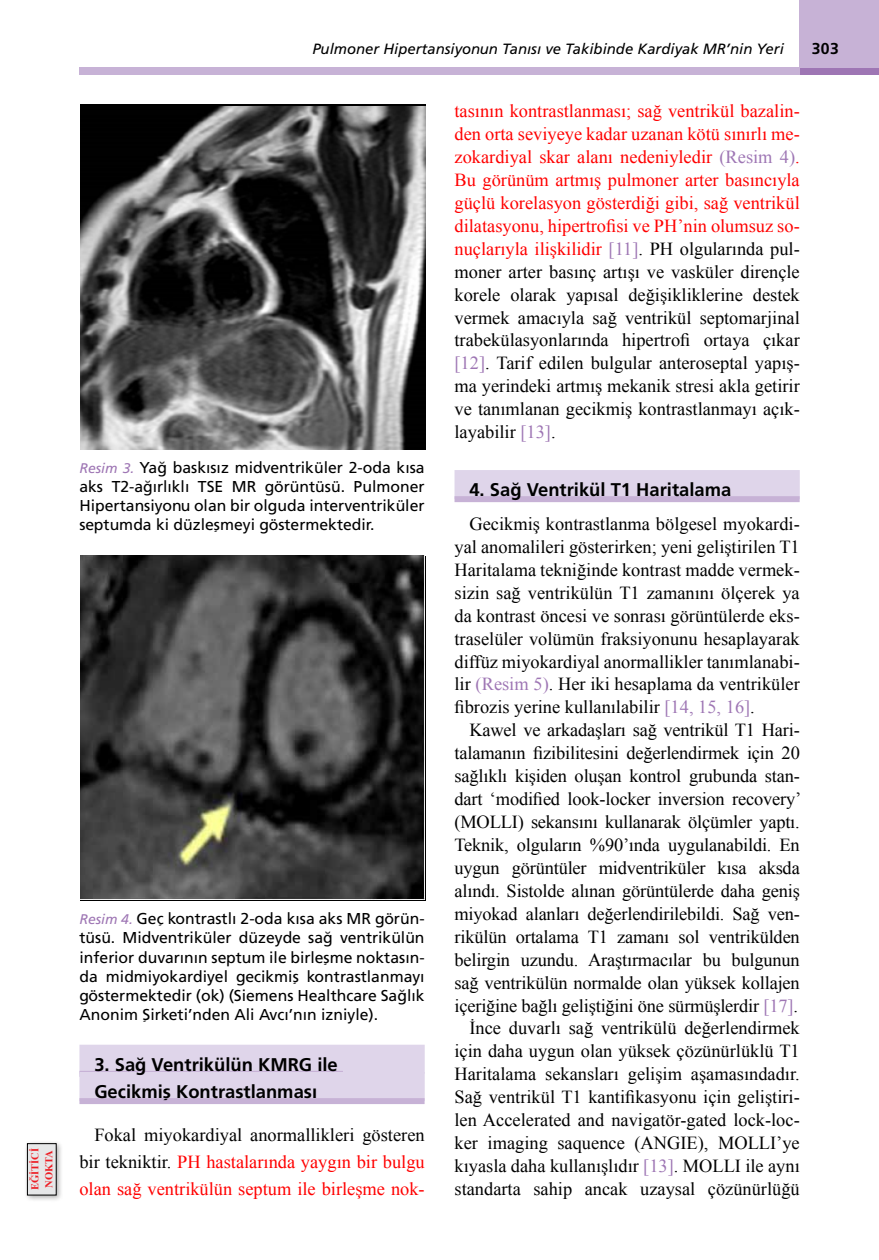
<style>
.page{position:relative;width:879px;height:1260px;background:#fff}
.page>*{position:absolute;margin:0;border:0;box-sizing:border-box;transform-origin:0 0}
.t1{font:18.38px/22.9px "Times New Roman";letter-spacing:-.01em;color:#000;text-align:justify}
.t2{font:18.38px/27.3px "Times New Roman";color:#f00;text-align:justify}
.t3{font:18.38px/27.3px "Frutiger Bold Tr";color:#000}
.t4{font:15.75px/19.2px "Frutiger Normal Tr";color:#000;text-align:justify}
.t5{font:15.75px "Frutiger Bold Tr";color:#000}
.t6{font:14.88px "Frutiger Italic Tr";color:#000}
.t7{font:700 10.5px/14px "Times New Roman";color:#ed1d24}
.s1{font-family:"Frutiger Italic Tr";font-size:14px;color:#9e76b4}
.s2{color:#000}
.s3{color:#f00}
.s4{color:#9e76b4}
</style>
<div class="page">
<div style="left:79px;top:1045px;width:345px;height:29px;background:#dfd5ea"></div>
<div style="left:79px;top:1071px;width:264px;height:6px;background:#c7b2d6"></div>
<div style="left:79px;top:1072px;width:345px;height:29px;background:#dfd5ea"></div>
<div style="left:79px;top:1098px;width:345px;height:6px;background:#c7b2d6"></div>
<div style="left:454px;top:470px;width:345px;height:29px;background:#dfd5ea"></div>
<div style="left:454px;top:496px;width:345px;height:6px;background:#c7b2d6"></div>
<div style="left:23px;top:1140px;width:41px;height:62px;background:#000;opacity:.33"></div>
<div style="left:27px;top:1144px;width:29px;height:51px;background:#e6e7e8"></div>
<div style="left:27px;top:1143px;width:29px;height:52px;border:1px solid #000"></div>
<img style="left:80px;top:107px;width:345px;height:342px">
<img style="left:80px;top:556px;width:344px;height:344px">
<div style="left:799px;top:68px;width:79px;height:7px;background:#9e76b4"></div>
<div style="left:79px;top:68px;width:720px;height:7px;background:#c7b2d6"></div>
<div style="left:799px;top:0;width:79px;height:68px;background:#c7b2d6"></div>
<p class="t7" style="left:28px;top:1190px;width:44px;rotate:-90deg">EĞİTİCİ<br>NOKTA</p>
<p class="t6" style="left:312px;top:40px;width:472px">Pulmoner Hipertansiyonun Tanısı ve Takibinde Kardiyak MR’nin Yeri</p>
<p class="t5" style="left:811px;top:39px;width:28px">303</p>
<p class="t4" style="left:79px;top:457px;width:346px"><span class="s1">Resim 3.</span> Yağ baskısız midventriküler 2-oda kısa aks T2-ağırlıklı TSE MR görüntüsü. Pulmoner Hipertansiyonu olan bir olguda interventriküler septumda ki düzleşmeyi göstermektedir.</p>
<p class="t4" style="left:79px;top:909px;width:346px"><span class="s1">Resim 4.</span> Geç kontrastlı 2-oda kısa aks MR görün&shy;tüsü. Midventriküler düzeyde sağ ventrikülün inferior duvarının septum ile birleşme noktasın&shy;da midmiyokardiyel gecikmiş kontrastlanmayı göstermektedir (ok) (Siemens Healthcare Sağlık Anonim Şirketi’nden Ali Avcı’nın izniyle).</p>
<p class="t3" style="left:94px;top:1051px;width:245px">3. Sağ Ventrikülün KMRG ile<br>Gecikmiş Kontrastlanması</p>
<p class="t2" style="left:79px;top:1121px;width:346px;text-indent:15px"><span class="s2">Fokal miyokardiyal anormallikleri gösteren bir tekniktir.</span> PH hastalarında yaygın bir bulgu olan sağ ventrikülün septum ile birleşme nok-</p>
<p class="t1" style="left:454px;top:99px;width:346px"><span class="s3">tasının kontrastlanması; sağ ventrikül bazalin&shy;den orta seviyeye kadar uzanan kötü sınırlı me&shy;zokardiyal skar alanı nedeniyledir</span> <span class="s4">(Resim 4)</span><span class="s3">.<br>Bu görünüm artmış pulmoner arter basıncıyla güçlü korelasyon gösterdiği gibi, sağ ventrikül dilatasyonu, hipertrofisi ve PH’nin olumsuz so&shy;nuçlarıyla ilişkilidir</span> <span class="s4">[11]</span>. PH olgularında pul&shy;moner arter basınç artışı ve vasküler dirençle korele olarak yapısal değişikliklerine destek vermek amacıyla sağ ventrikül septomarjinal trabekülasyonlarında hipertrofi ortaya çıkar <span class="s4">[12]</span>. Tarif edilen bulgular anteroseptal yapış&shy;ma yerindeki artmış mekanik stresi akla getirir ve tanımlanan gecikmiş kontrastlanmayı açık&shy;layabilir <span class="s4">[13]</span>.</p>
<p class="t3" style="left:469px;top:476px;width:263px">4. Sağ Ventrikül T1 Haritalama</p>
<p class="t1" style="left:454px;top:512px;width:346px;text-indent:15px">Gecikmiş kontrastlanma bölgesel myokardi&shy;yal anomalileri gösterirken; yeni geliştirilen T1<br>Haritalama tekniğinde kontrast madde vermek&shy;sizin sağ ventrikülün T1 zamanını ölçerek ya da kontrast öncesi ve sonrası görüntülerde eks&shy;traselüler volümün fraksiyonunu hesaplayarak diffüz miyokardiyal anormallikler tanımlanabi&shy;lir <span class="s4">(Resim 5)</span>. Her iki hesaplama da ventriküler fibrozis yerine kullanılabilir <span class="s4">[14, 15, 16]</span>.</p>
<p class="t1" style="left:454px;top:718px;width:348px;text-align:right">Kawel ve arkadaşları sağ ventrikül T1 Hari&shy;talamanın fizibilitesini değerlendirmek için 20 sağlıklı kişiden oluşan kontrol grubunda stan&shy;dart ‘modified look-locker inversion recovery’ (MOLLI) sekansını kullanarak ölçümler yaptı.<br>Teknik, olguların %90’ında uygulanabildi. En uygun görüntüler midventriküler kısa aksda alındı. Sistolde alınan görüntülerde daha geniş miyokad alanları değerlendirilebildi. Sağ ven&shy;rikülün ortalama T1 zamanı sol ventrikülden belirgin uzundu. Araştırmacılar bu bulgunun sağ ventrikülün normalde olan yüksek kollajen içeriğine bağlı geliştiğini öne sürmüşlerdir <span class="s4">[17]</span>.<br>İnce duvarlı sağ ventrikülü değerlendirmek için daha uygun olan yüksek çözünürlüklü T1<br>Haritalama sekansları gelişim aşamasındadır.<br>Sağ ventrikül T1 kantifikasyonu için geliştiri&shy;len Accelerated and navigatör-gated lock-loc&shy;ker imaging saquence (ANGIE), MOLLI’ye kıyasla daha kullanışlıdır <span class="s4">[13]</span>. MOLLI ile aynı standarta sahip ancak uzaysal çözünürlüğü</p>
</div>
